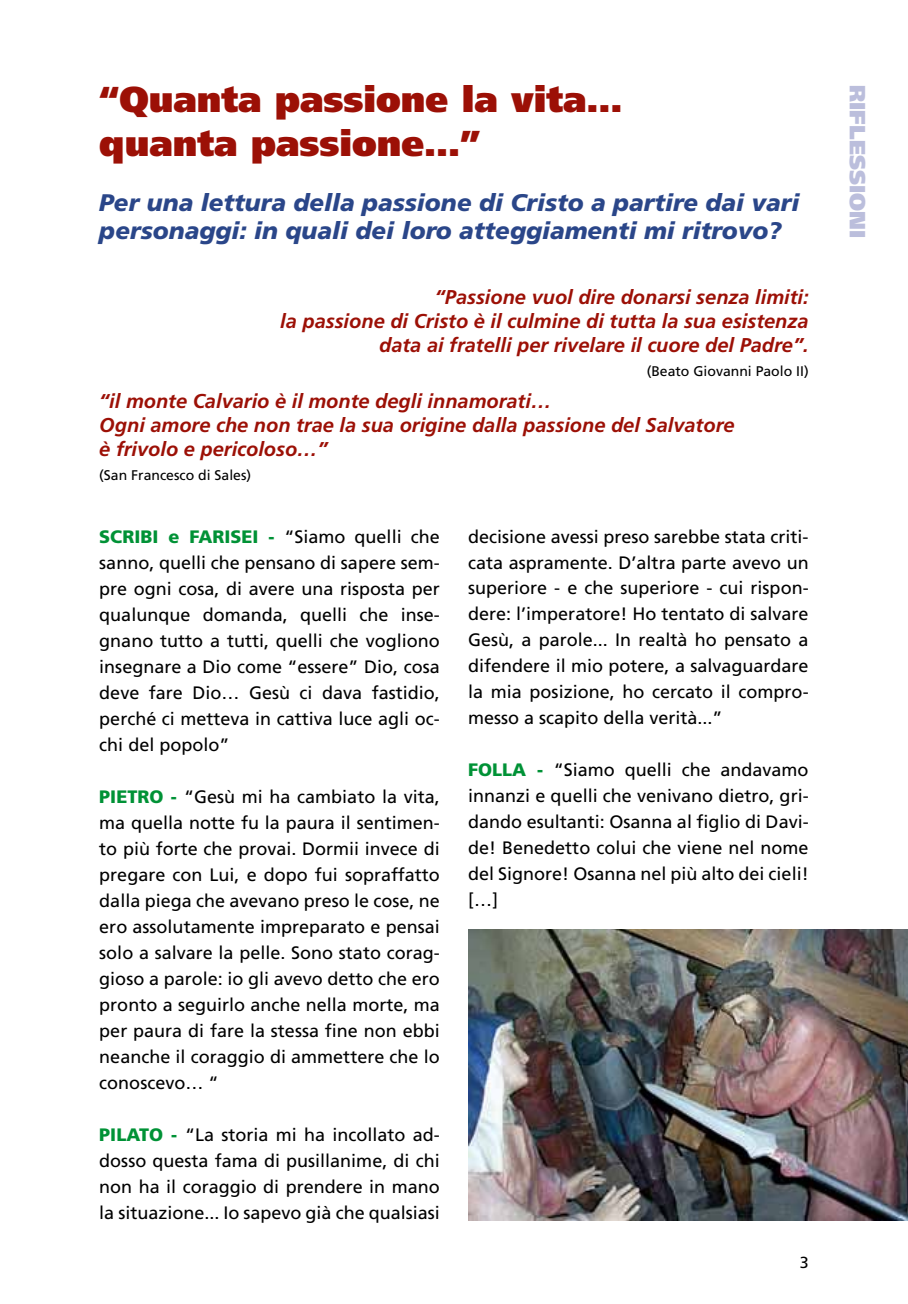
<style>
.page{position:relative;width:908px;height:1304px;background:#fff}
.page>*{position:absolute;margin:0;border:0;box-sizing:border-box;transform-origin:0 0}
.t1{font:900 36px/43.2px "Frutiger";color:#9c1006}
.t2{font:italic 900 24px/28.4px "Frutiger";color:#2a4689}
.t3{font:900 22px "Frutiger";color:#bbbedc}
.t4{font:italic 700 20px/24px "Frutiger";color:#9c1006;text-align:right}
.t5{font:18px/26px "Frutiger";color:#000;text-align:justify}
.t6{font:16px "Frutiger";color:#000}
.t7{font:14px "Frutiger";color:#000}
.s1{font-weight:900;color:#009236}
</style>
<div class="page">
<img style="left:468px;top:930px;width:439px;height:290px">
<h1 class="t1" style="left:99px;top:78px;width:524px">“Quanta passione la vita… quanta passione…”</h1>
<h2 class="t2" style="left:99px;top:188px;width:701px">Per una lettura della passione di Cristo a partire dai vari personaggi: in quali dei loro atteggiamenti mi ritrovo?</h2>
<p class="t4" style="left:280px;top:285px;width:529px">“Passione vuol dire donarsi senza limiti:<br>la passione di Cristo è il culmine di tutta la sua esistenza data ai fratelli per rivelare il cuore del Padre”.</p>
<p class="t7" style="left:646px;top:363px;width:163px">(Beato Giovanni Paolo II)</p>
<p class="t4" style="left:99px;top:389px;width:636px;text-align:left">“il monte Calvario è il monte degli innamorati…<br>Ogni amore che non trae la sua origine dalla passione del Salvatore è frivolo e pericoloso…”</p>
<p class="t7" style="left:99px;top:467px;width:153px">(San Francesco di Sales)</p>
<p class="t5" style="left:99px;top:523px;width:342px"><span class="s1">SCRIBI e FARISEI -</span> “Siamo quelli che sanno, quelli che pensano di sapere sem&shy;pre ogni cosa, di avere una risposta per qualunque domanda, quelli che inse&shy;gnano tutto a tutti, quelli che vogliono insegnare a Dio come “essere” Dio, cosa deve fare Dio… Gesù ci dava fastidio, perché ci metteva in cattiva luce agli oc&shy;chi del popolo”</p>
<p class="t5" style="left:99px;top:783px;width:342px"><span class="s1">PIETRO -</span> “Gesù mi ha cambiato la vita, ma quella notte fu la paura il sentimen&shy;to più forte che provai. Dormii invece di pregare con Lui, e dopo fui sopraffatto dalla piega che avevano preso le cose, ne ero assolutamente impreparato e pensai solo a salvare la pelle. Sono stato corag&shy;gioso a parole: io gli avevo detto che ero pronto a seguirlo anche nella morte, ma per paura di fare la stessa fine non ebbi neanche il coraggio di ammettere che lo conoscevo… “</p>
<p class="t5" style="left:99px;top:1121px;width:342px"><span class="s1">PILATO -</span> “La storia mi ha incollato ad&shy;dosso questa fama di pusillanime, di chi non ha il coraggio di prendere in mano la situazione... Io sapevo già che qualsiasi</p>
<p class="t5" style="left:468px;top:523px;width:342px">decisione avessi preso sarebbe stata criti&shy;cata aspramente. D’altra parte avevo un superiore - e che superiore - cui rispon&shy;dere: l’imperatore! Ho tentato di salvare Gesù, a parole... I n realtà ho pensato a difendere il mio potere, a salvaguardare la mia posizione, ho cercato il compro&shy;messo a scapito della verità...”</p>
<p class="t5" style="left:468px;top:757px;width:342px"><span class="s1">FOLLA -</span> “Siamo quelli che andavamo innanzi e quelli che venivano dietro, gri&shy;dando esultanti: Osanna al figlio di Davi&shy;de! Benedetto colui che viene nel nome del Signore! Osanna nel più alto dei cieli! […]</p>
<p class="t6" style="left:799px;top:1253px;width:10px">3</p>
<p class="t3" style="left:870px;top:85px;width:154px;rotate:90deg">riflessioni</p>
</div>
